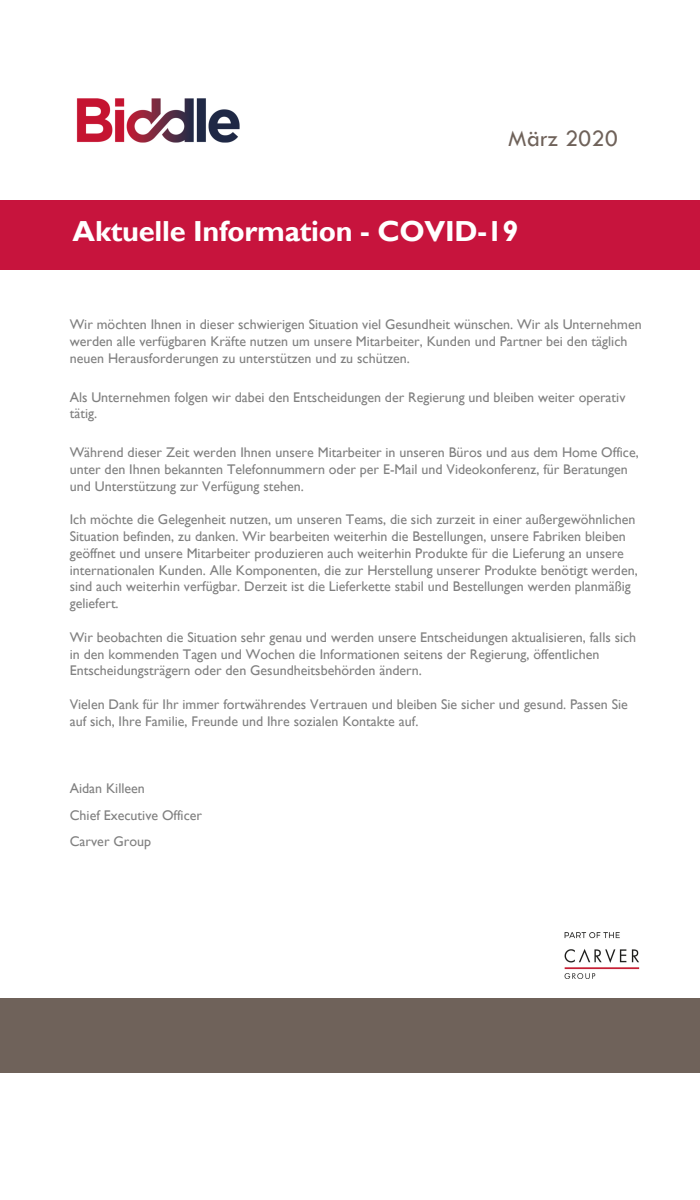
<style>
.page{position:relative;width:700px;height:1200px;background:#fff}
.page>*{position:absolute;margin:0;border:0;box-sizing:border-box;transform-origin:0 0}
.t1{font:700 29px "Gill Sans";letter-spacing:-.01em;color:#fff}
.t2{font:24px "Tw Cen";color:#6f625a}
.t3{font:14px/16.8px "Gill Sans";color:#808080}
</style>
<div class="page">
<div style="left:0;top:998px;width:700px;height:76px;background:#6f625a"></div>
<div style="left:0;top:200px;width:700px;height:70px;background:#c7143d"></div>
<img style="left:76px;top:98px;width:164px;height:45px">
<img style="left:564px;top:932px;width:76px;height:47px">
<h2 class="t2" style="left:508px;top:124px;width:111px">März 2020</h2>
<h1 class="t1" style="left:73px;top:214px;width:447px">Aktuelle Information - COVID-19</h1>
<p class="t3" style="left:70px;top:317px;width:573px">Wir möchten Ihnen in dieser schwierigen Situation viel Gesundheit wünschen. Wir als Unternehmen werden alle verfügbaren Kräfte nutzen um unsere Mitarbeiter, Kunden und Partner bei den täglich neuen Herausforderungen zu unterstützen und zu schützen.</p>
<p class="t3" style="left:70px;top:389px;width:557px">Als Unternehmen folgen wir dabei den Entscheidungen der Regierung und bleiben weiter operativ tätig.</p>
<p class="t3" style="left:70px;top:444px;width:571px">Während dieser Zeit werden Ihnen unsere Mitarbeiter in unseren Büros und aus dem Home Office, unter den Ihnen bekannten Telefonnummern oder per E-Mail und Videokonferenz, für Beratungen und Unterstützung zur Verfügung stehen.</p>
<p class="t3" style="left:70px;top:511px;width:570px">Ich möchte die Gelegenheit nutzen, um unseren Teams, die sich zurzeit in einer außergewöhnlichen Situation befinden, zu danken. Wir bearbeiten weiterhin die Bestellungen, unsere Fabriken bleiben geöffnet und unsere Mitarbeiter produzieren auch weiterhin Produkte für die Lieferung an unsere internationalen Kunden. Alle Komponenten, die zur Herstellung unserer Produkte benötigt werden, sind auch weiterhin verfügbar. Derzeit ist die Lieferkette stabil und Bestellungen werden planmäßig geliefert.</p>
<p class="t3" style="left:70px;top:629px;width:568px">Wir beobachten die Situation sehr genau und werden unsere Entscheidungen aktualisieren, falls sich in den kommenden Tagen und Wochen die Informationen seitens der Regierung, öffentlichen<br>Entscheidungsträgern oder den Gesundheitsbehörden ändern.</p>
<p class="t3" style="left:70px;top:696px;width:560px">Vielen Dank für Ihr immer fortwährendes Vertrauen und bleiben Sie sicher und gesund. Passen Sie auf sich, Ihre Familie, Freunde und Ihre sozialen Kontakte auf.</p>
<p class="t3" style="left:70px;top:775px;width:134px;line-height:26.4px">Aidan Killeen<br>Chief Executive Officer<br>Carver Group</p>
</div>
